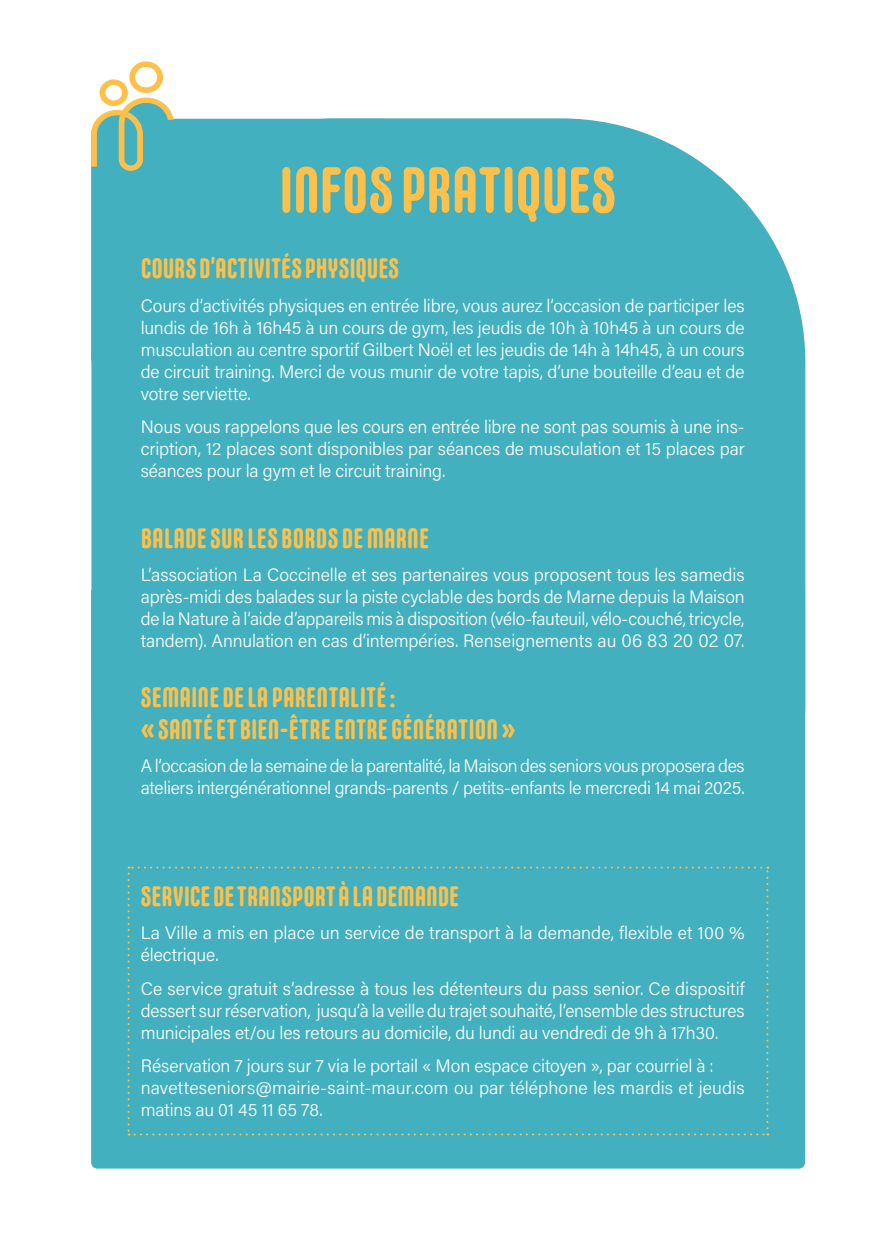
<style>
.page{position:relative;width:896px;height:1248px;background:#fff}
.page>*{position:absolute;margin:0;border:0;box-sizing:border-box;transform-origin:0 0}
.t1{font:700 64px "Carl Marx";letter-spacing:-.005em;color:#fdc14b}
.t2{font:700 28px/32px "Carl Marx";letter-spacing:.005em;color:#fdc14b}
.t3{font:300 18px/22px "Acumin Pro";letter-spacing:-.005em;color:#fff;text-align:justify}
</style>
<div class="page">
<div style="left:91px;top:586px;width:714px;height:582px;background:#43b0bf;border-radius:6px"></div>
<div style="left:91px;top:118px;width:714px;height:829px;background:#43b0bf;border-radius:244px"></div>
<div style="left:91px;top:119px;width:307px;height:254px;background:#43b0bf;border-radius:16px"></div>
<svg style="left:91px;top:61px;width:83px;height:111px"></svg>
<svg style="left:128px;top:866px;width:640px;height:269px"></svg>
<h1 class="t1" style="left:279px;top:154px;width:338px">INFOS PRATIQUES</h1>
<h2 class="t2" style="left:141px;top:252px;width:260px">COURS D’ACTIVITÉS PHYSIQUES</h2>
<p class="t3" style="left:141px;top:294px;width:605px">Cours d’activités physiques en entrée libre, vous aurez l’occasion de participer les lundis de 16h à 16h45 à un cours de gym, les jeudis de 10h à 10h45 à un cours de musculation au centre sportif Gilbert Noël et les jeudis de 14h à 14h45, à un cours de circuit training. Merci de vous munir de votre tapis, d’une bouteille d’eau et de votre serviette.</p>
<p class="t3" style="left:141px;top:415px;width:605px">Nous vous rappelons que les cours en entrée libre ne sont pas soumis à une ins&shy;cription, 12 places sont disponibles par séances de musculation et 15 places par séances pour la gym et le circuit training.</p>
<h2 class="t2" style="left:141px;top:522px;width:290px">BALADE SUR LES BORDS DE MARNE</h2>
<p class="t3" style="left:141px;top:563px;width:605px">L’association La Coccinelle et ses partenaires vous proposent tous les samedis après-midi des balades sur la piste cyclable des bords de Marne depuis la Maison de la Nature à l’aide d’appareils mis à disposition (vélo-fauteuil, vélo-couché, tricycle, tandem). Annulation en cas d’intempéries. Renseignements au 06 83 20 02 07.</p>
<h2 class="t2" style="left:141px;top:680px;width:376px">SEMAINE DE LA PARENTALITÉ:<br>«SANTÉ ET BIEN-ÊTRE ENTRE GÉNÉRATION»</h2>
<p class="t3" style="left:141px;top:754px;width:605px">A l’occasion de la semaine de la parentalité, la Maison des seniors vous proposera des ateliers intergénérationnel grands-parents / petits-enfants le mercredi 14 mai 2025.</p>
<h2 class="t2" style="left:141px;top:880px;width:320px">SERVICE DE TRANSPORT À LA DEMANDE</h2>
<p class="t3" style="left:141px;top:921px;width:605px">La Ville a mis en place un service de transport à la demande, flexible et 100 % électrique.</p>
<p class="t3" style="left:141px;top:976px;width:605px">Ce service gratuit s’adresse à tous les détenteurs du pass senior. Ce dispositif dessert sur réservation, jusqu’à la veille du trajet souhaité, l’ensemble des structures municipales et/ou les retours au domicile, du lundi au vendredi de 9h à 17h30.</p>
<p class="t3" style="left:141px;top:1054px;width:605px;text-align:left">Réservation 7 jours sur 7 via le portail « Mon espace citoyen », par courriel à : navetteseniors@mairie-saint-maur.com ou par téléphone les mardis et jeudis matins au 01 45 11 65 78.</p>
</div>
